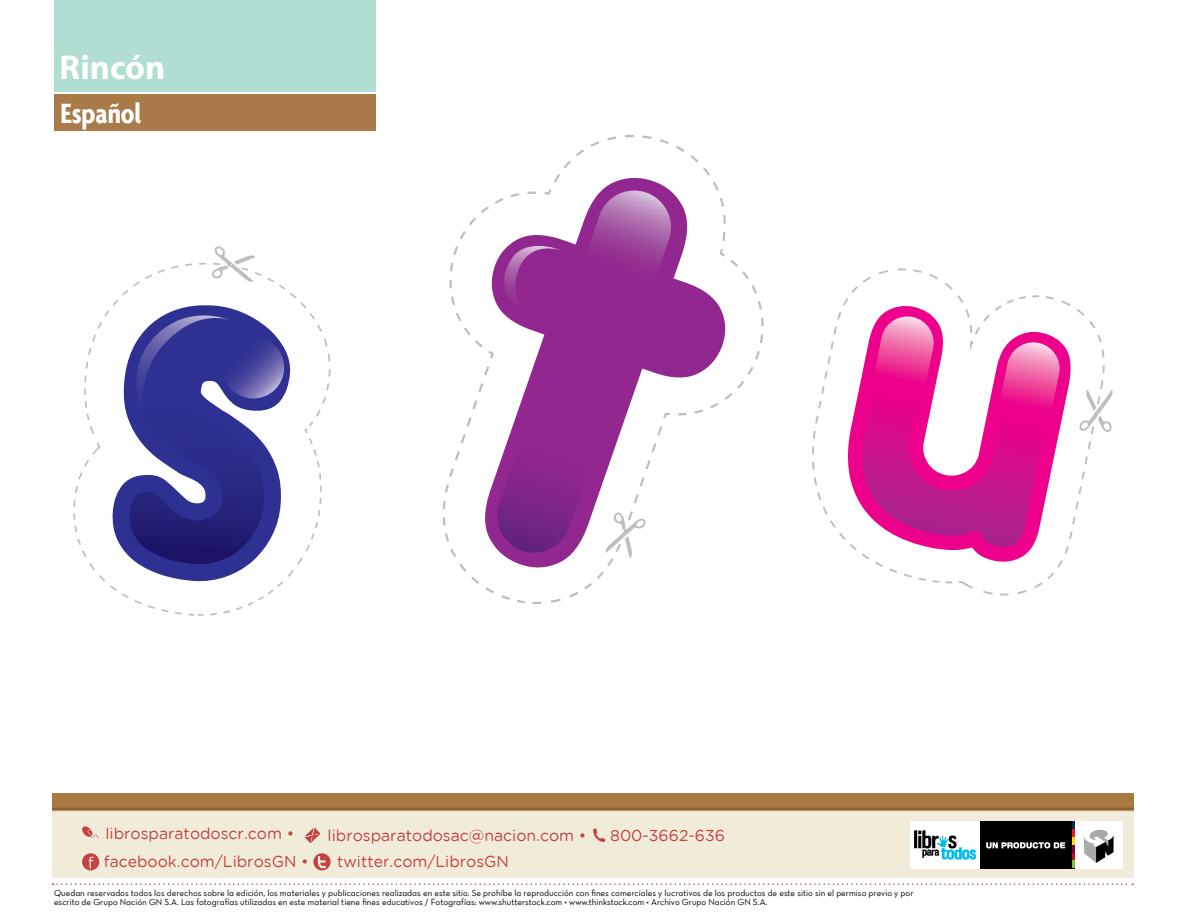
<style>
.page{position:relative;width:1188px;height:918px;background:#fff}
.page>*{position:absolute;margin:0;border:0;box-sizing:border-box;transform-origin:0 0}
.t1{font:700 34.5px "Myriad Pro";color:#fff}
.t2{font:700 condensed 30px "Agenda";color:#fff}
.t3{font:15.75px "Gotham Rounded";color:#c44242}
.t4{font:9px/9px "Neutra Text Book Alt";color:#000}
</style>
<div class="page">
<div style="left:54px;top:95px;width:322px;height:36px;background:#a97b48"></div>
<div style="left:54px;top:0;width:322px;height:91px;background:#b1ded3"></div>
<img style="left:53px;top:794px;width:155px;height:84px">
<img style="left:208px;top:794px;width:926px;height:84px">
<svg style="left:304px;top:827px;width:16px;height:16px"></svg>
<svg style="left:593px;top:828px;width:13px;height:14px"></svg>
<svg style="left:81px;top:826px;width:18px;height:13px"></svg>
<svg style="left:313px;top:853px;width:18px;height:18px"></svg>
<svg style="left:82px;top:853px;width:17px;height:17px"></svg>
<div style="left:1075px;top:821px;width:47px;height:47px;background:#fff"></div>
<svg style="left:1084px;top:829px;width:30px;height:34px"></svg>
<div style="left:980px;top:821px;width:95px;height:47px;background:#000"></div>
<svg style="left:1073px;top:821px;width:2px;height:47px"></svg>
<svg style="left:986px;top:842px;width:79px;height:6px"></svg>
<div style="left:910px;top:821px;width:70px;height:47px;background:#fff"></div>
<svg style="left:914px;top:830px;width:62px;height:30px"></svg>
<svg style="left:53px;top:883px;width:1080px;height:2px"></svg>
<svg style="left:73px;top:246px;width:258px;height:370px"></svg>
<svg style="left:614px;top:135px;width:37px;height:2px"></svg>
<svg style="left:762px;top:317px;width:2px;height:25px"></svg>
<svg style="left:488px;top:176px;width:239px;height:242px"></svg>
<svg style="left:449px;top:191px;width:227px;height:159px"></svg>
<svg style="left:812px;top:431px;width:2px;height:39px"></svg>
<svg style="left:814px;top:268px;width:259px;height:328px"></svg>
<svg style="left:845px;top:305px;width:227px;height:258px"></svg>
<svg style="left:859px;top:320px;width:199px;height:228px"></svg>
<svg style="left:964px;top:295px;width:149px;height:235px"></svg>
<svg style="left:871px;top:316px;width:65px;height:85px;background:#ee3a9e"></svg>
<svg style="left:442px;top:360px;width:222px;height:244px"></svg>
<h1 class="t1" style="left:60px;top:45px;width:107px">Rincón</h1>
<h2 class="t2" style="left:60px;top:95px;width:83px">Español</h2>
<h3 class="t3" style="left:105px;top:825px;width:190px">librosparatodoscr.com •</h3>
<h3 class="t3" style="left:328px;top:826px;width:260px">librosparatodosac@nacion.com •</h3>
<h3 class="t3" style="left:610px;top:826px;width:116px">800-3662-636</h3>
<h3 class="t3" style="left:104px;top:852px;width:206px">facebook.com/LibrosGN •</h3>
<h3 class="t3" style="left:337px;top:852px;width:173px">twitter.com/LibrosGN</h3>
<p class="t4" style="left:54px;top:889px;width:861px">Quedan reservados todos los derechos sobre la edición, los materiales y publicaciones realizadas en este sitio. Se prohíbe la reproducción con fines comerciales y lucrativos de los productos de este sitio sin el permiso previo y por escrito de Grupo Nación GN S.A. Las fotografías utilizadas en este material tiene fines educativos / Fotografías: www.shutterstock.com • www.thinkstock.com • Archivo Grupo Nación GN S.A.</p>
</div>
